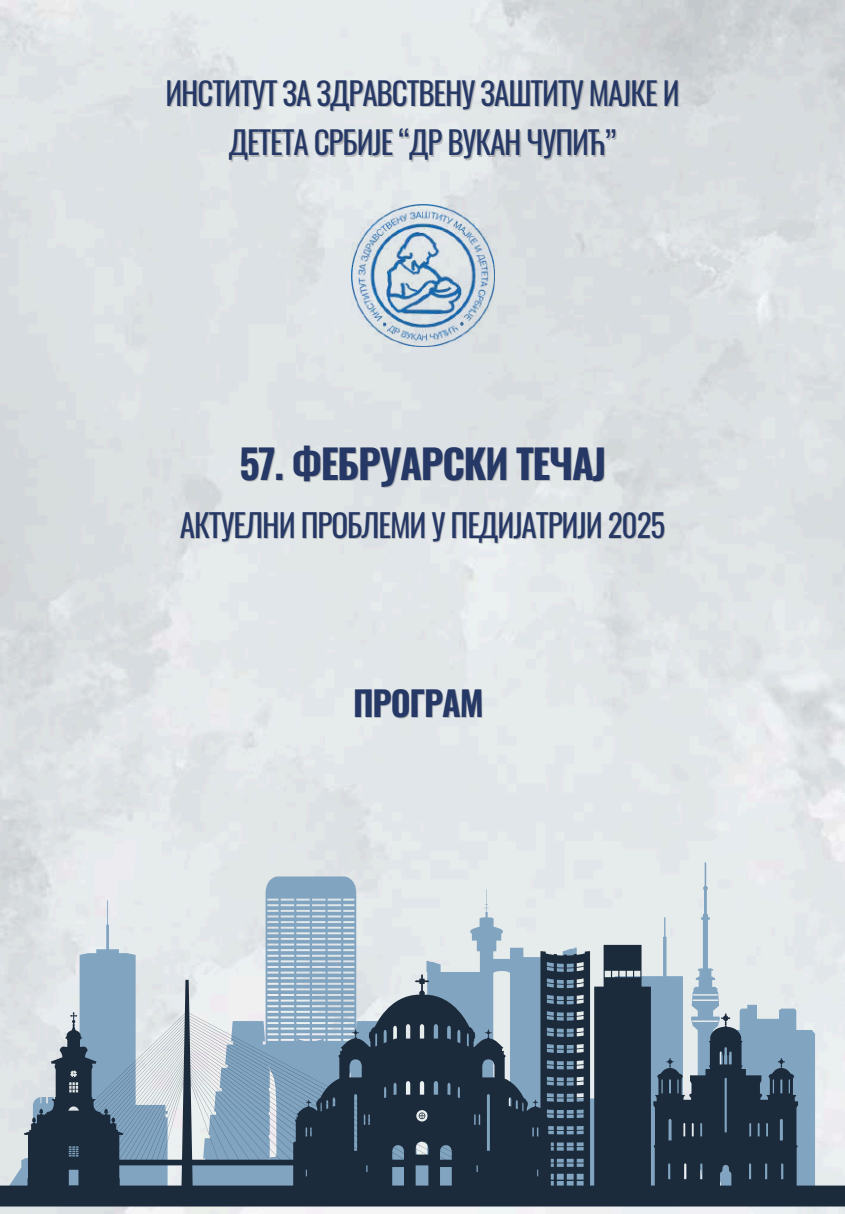
<style>
.page{position:relative;width:845px;height:1214px;background:#fff}
.page>*{position:absolute;margin:0;border:0;box-sizing:border-box;transform-origin:0 0}
.t1{font:700 40px "Oswald";letter-spacing:-.035em;color:#263865}
.t2{font:700 34px "Oswald";letter-spacing:-.035em;color:#263865}
.t3{font:31.2px "Oswald";letter-spacing:-.035em;color:#263865}
.t4{font:31px/49.4px "Oswald";letter-spacing:-.035em;color:#263865;text-align:center}
</style>
<div class="page">
<img style="left:0;top:0;width:844px;height:1213px">
<img style="left:351px;top:204px;width:143px;height:143px">
<svg style="left:7px;top:900px;width:160px;height:45px;background:#e1e6e8"></svg>
<div style="left:683px;top:862px;width:132px;height:83px;background:#e6ebeb"></div>
<svg style="left:184px;top:876px;width:499px;height:69px;background:#d4dee3"></svg>
<svg style="left:0;top:945px;width:844px;height:261px;background:#708191"></svg>
<p class="t4" style="left:165px;top:67px;width:515px">ИНСТИТУТ ЗА ЗДРАВСТВЕНУ ЗАШТИТУ МАЈКЕ И<br>ДЕТЕТА СРБИЈЕ “ДР ВУКАН ЧУПИЋ”</p>
<p class="t1" style="left:239px;top:432px;width:368px">57. ФЕБРУАРСКИ ТЕЧАЈ</p>
<p class="t3" style="left:180px;top:501px;width:487px">АКТУЕЛНИ ПРОБЛЕМИ У ПЕДИЈАТРИЈИ 2025</p>
<p class="t2" style="left:353px;top:676px;width:132px">ПРОГРАМ</p>
</div>
